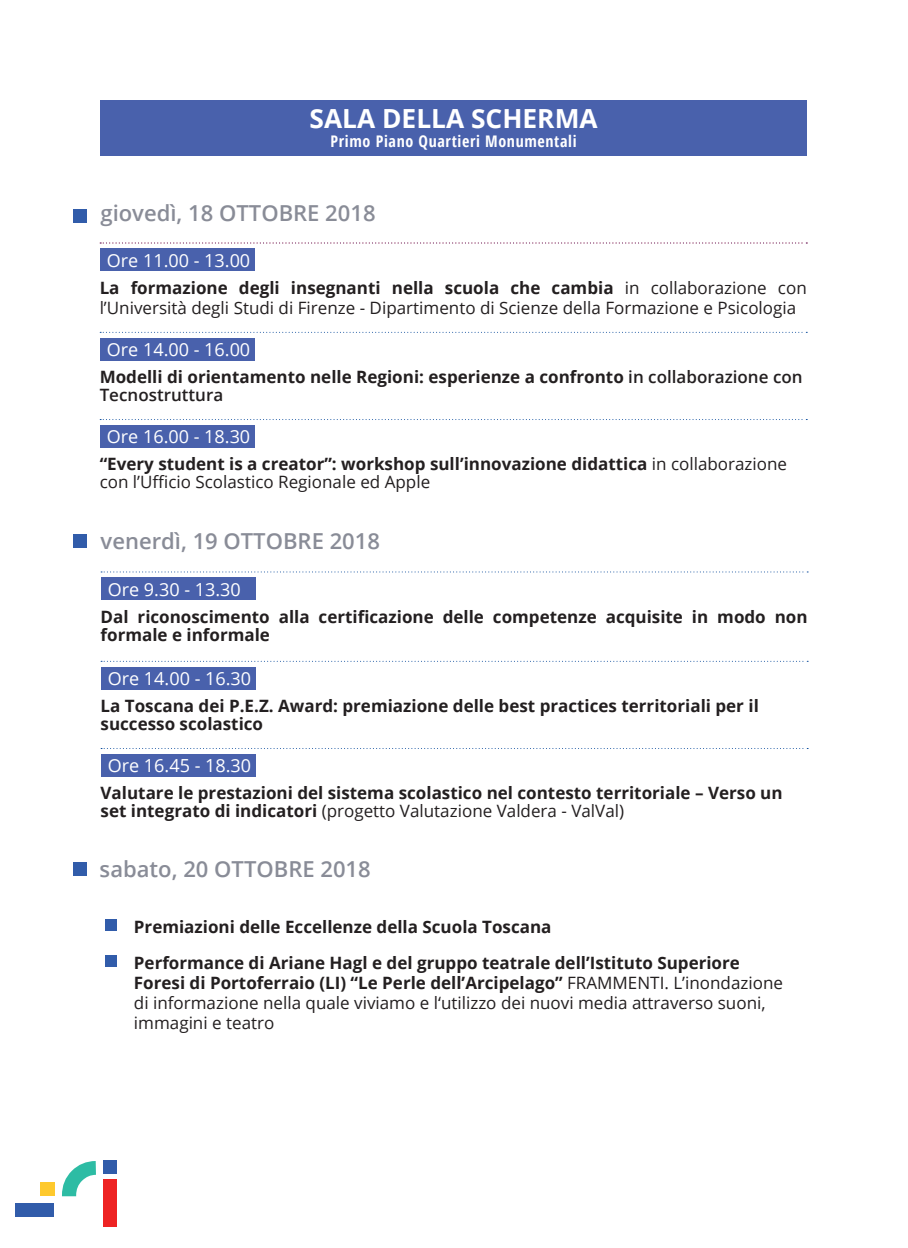
<style>
.page{position:relative;width:908px;height:1248px;background:#fff}
.page>*{position:absolute;margin:0;border:0;box-sizing:border-box;transform-origin:0 0}
.t1{font:700 26.4px "Open Sans";color:#fff}
.t2{font:600 22px "Open Sans";color:#898c97}
.t3{font:18px "Open Sans";color:#fff}
.t4{font:700 17px/18px "Open Sans";color:#231f20}
.t5{font:17px/20px "Open Sans";color:#231f20}
.t6{font:700 condensed 16px "Open Sans";letter-spacing:.04em;color:#fff}
.s1{font-weight:700}
.s2{font-weight:600}
.s3{font-weight:400}
</style>
<div class="page">
<div style="left:100px;top:338px;width:154px;height:22px;background:#4961ac"></div>
<svg style="left:100px;top:332px;width:706px;height:1px"></svg>
<div style="left:100px;top:666px;width:155px;height:23px;background:#4961ac"></div>
<svg style="left:101px;top:660px;width:702px;height:1px"></svg>
<div style="left:100px;top:425px;width:154px;height:22px;background:#4961ac"></div>
<svg style="left:100px;top:419px;width:706px;height:1px"></svg>
<div style="left:100px;top:753px;width:155px;height:23px;background:#4961ac"></div>
<svg style="left:101px;top:748px;width:706px;height:1px"></svg>
<div style="left:100px;top:577px;width:155px;height:23px;background:#4961ac"></div>
<svg style="left:101px;top:571px;width:706px;height:1px"></svg>
<div style="left:103px;top:1179px;width:13px;height:47px;background:#ee2323"></div>
<div style="left:103px;top:1160px;width:14px;height:13px;background:#315caa"></div>
<div style="left:16px;top:1202px;width:38px;height:14px;background:#315caa"></div>
<svg style="left:62px;top:1161px;width:34px;height:35px"></svg>
<div style="left:41px;top:1182px;width:14px;height:14px;background:#fec92d"></div>
<div style="left:100px;top:100px;width:706px;height:56px;background:#4961ac"></div>
<div style="left:74px;top:534px;width:13px;height:13px;background:#315caa"></div>
<div style="left:74px;top:862px;width:13px;height:13px;background:#315caa"></div>
<div style="left:100px;top:248px;width:154px;height:23px;background:#4961ac"></div>
<div style="left:105px;top:955px;width:12px;height:11px;background:#315caa"></div>
<div style="left:105px;top:919px;width:12px;height:12px;background:#315caa"></div>
<div style="left:74px;top:209px;width:13px;height:13px;background:#315caa"></div>
<svg style="left:100px;top:242px;width:706px;height:1px"></svg>
<h1 class="t1" style="left:309px;top:100px;width:289px">SALA DELLA SCHERMA</h1>
<p class="t6" style="left:330px;top:130px;width:247px">Primo Piano Quartieri Monumentali</p>
<p class="t2" style="left:100px;top:198px;width:276px">giovedì, 18 OTTOBRE 2018</p>
<p class="t3" style="left:107px;top:248px;width:145px">Ore 11.00 - 13.00</p>
<p class="t5" style="left:100px;top:277px;width:708px"><span class="s1">La formazione degli insegnanti nella scuola che cambia</span> in collaborazione con l’Università degli Studi di Firenze - Dipartimento di Scienze della Formazione e Psicologia</p>
<p class="t3" style="left:107px;top:337px;width:145px">Ore 14.00 - 16.00</p>
<p class="t4" style="left:100px;top:367px;width:704px">Modelli di orientamento nelle Regioni: esperienze a confronto <span class="s2">in collaborazione con<br>Tecnostruttura</span></p>
<p class="t3" style="left:107px;top:424px;width:145px">Ore 16.00 - 18.30</p>
<p class="t4" style="left:100px;top:454px;width:688px">“Every student is a creator”: workshop sull’innovazione didattica <span class="s3">in collaborazione con l’Ufficio Scolastico Regionale ed Apple</span></p>
<p class="t2" style="left:100px;top:526px;width:281px">venerdì, 19 OTTOBRE 2018</p>
<p class="t3" style="left:108px;top:576px;width:134px">Ore 9.30 - 13.30</p>
<p class="t4" style="left:100px;top:607px;width:708px">Dal riconoscimento alla certificazione delle competenze acquisite in modo non formale e informale</p>
<p class="t3" style="left:108px;top:665px;width:145px">Ore 14.00 - 16.30</p>
<p class="t4" style="left:100px;top:696px;width:659px">La Toscana dei P.E.Z. Award: premiazione delle best practices territoriali per il successo scolastico</p>
<p class="t3" style="left:108px;top:752px;width:145px">Ore 16.45 - 18.30</p>
<p class="t4" style="left:100px;top:783px;width:683px">Valutare le prestazioni del sistema scolastico nel contesto territoriale – Verso un set integrato di indicatori <span class="s3">(progetto Valutazione Valdera - ValVal)</span></p>
<p class="t2" style="left:100px;top:854px;width:272px">sabato, 20 OTTOBRE 2018</p>
<p class="t4" style="left:134px;top:917px;width:419px">Premiazioni delle Eccellenze della Scuola Toscana</p>
<p class="t4" style="left:134px;top:951px;width:650px;line-height:20px">Performance di Ariane Hagl e del gruppo teatrale dell’Istituto Superiore Foresi di Portoferraio (LI) “Le Perle dell’Arcipelago” <span class="s3">FRAMMENTI. L’inondazione di informazione nella quale viviamo e l‘utilizzo dei nuovi media attraverso suoni, immagini e teatro</span></p>
</div>
